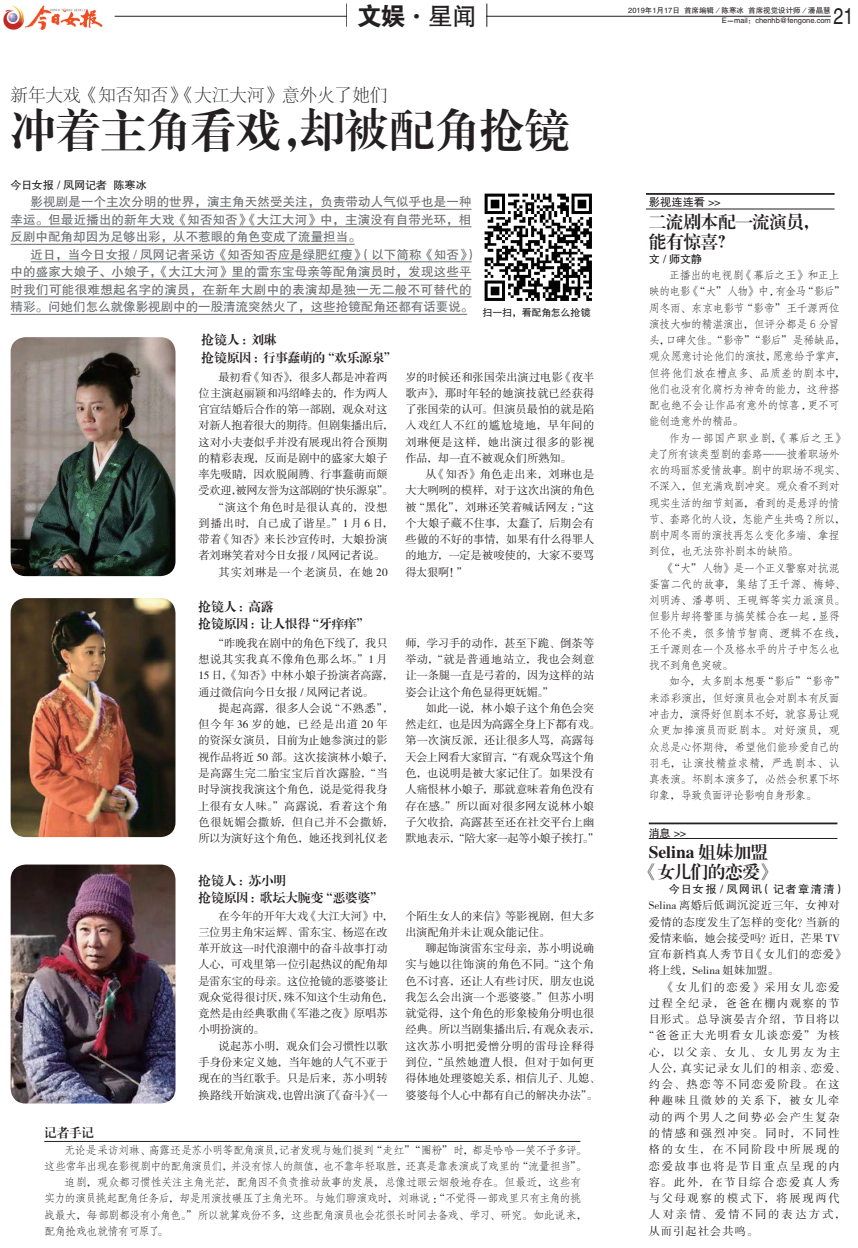
<style>
.page{position:relative;width:858px;height:1248px;background:#fff}
.page>*{position:absolute;margin:0;border:0;box-sizing:border-box;transform-origin:0 0}
.t1{font:45px "FZXBSJW GB1 0";color:#231f20}
.t2{font:25px "FZHTJW GB1 0";color:#231f20}
.t3{font:22.62px "FZHTJW GB1 0";color:#231f20;scale:.8 1}
.t4{font:17.5px/20px "FZXBSJW GB1 0";letter-spacing:-.01em;color:#231f20}
.t5{font:17.5px "FZSYJW GB1 0";color:#231f20}
.t6{font:12.5px/17.5px "FZHTJW GB1 0";color:#6c6d70;text-align:justify}
.t7{font:12.5px/17.5px "FZXBSJW GB1 0";letter-spacing:.01em;color:#231f20}
.t8{font:11.25px/16.2px "FZSSJW GB1 0";letter-spacing:.01em;color:#231f20}
.t9{font:11.25px/16.2px "FZFSJW GB1 0";letter-spacing:-.06em;color:#231f20}
.t10{font:11.25px/16.2px "FZSSJW GB1 0";letter-spacing:-.01em;color:#231f20}
.t11{font:11.25px/16.2px "FZFSJW GB1 0";letter-spacing:-.04em;color:#231f20}
.t12{font:11.25px "FZSSJW GB1 0";letter-spacing:.16em;color:#231f20}
.t13{font:11.25px "FZSSJW GB1 0";letter-spacing:.05em;color:#231f20}
.t14{font:11.25px "FZSSJW GB1 0";letter-spacing:.15em;color:#231f20}
.t15{font:11.25px "FZSSJW GB1 0";letter-spacing:-.06em;color:#231f20}
.t16{font:11.25px "FZSSJW GB1 0";letter-spacing:-.03em;color:#231f20}
.t17{font:11.25px "FZSSJW GB1 0";letter-spacing:.085em;color:#231f20}
.t18{font:11.25px "FZSSJW GB1 0";letter-spacing:-.015em;color:#231f20}
.t19{font:11.25px "FZHTJW GB1 0";letter-spacing:-.005em;color:#231f20}
.t20{font:11.25px "FZSSJW GB1 0";letter-spacing:.095em;color:#231f20}
.t21{font:11.25px "FZHTJW GB1 0";letter-spacing:.11em;color:#231f20}
.t22{font:11.25px "FZSSJW GB1 0";letter-spacing:.145em;color:#231f20}
.t23{font:11.25px "FZSSJW GB1 0";letter-spacing:.155em;color:#231f20}
.t24{font:11.25px "FZSSJW GB1 0";letter-spacing:.14em;color:#231f20}
.t25{font:11.25px "FZSSJW GB1 0";letter-spacing:.165em;color:#231f20}
.t26{font:11.25px "FZSSJW GB1 0";letter-spacing:.175em;color:#231f20}
.t27{font:11.25px "FZSSJW GB1 0";letter-spacing:.195em;color:#231f20}
.t28{font:11.25px "FZSSJW GB1 0";letter-spacing:.055em;color:#231f20}
.t29{font:11.25px "FZSSJW GB1 0";letter-spacing:.07em;color:#231f20}
.t30{font:11.25px "FZSSJW GB1 0";letter-spacing:.13em;color:#231f20}
.t31{font:11.25px "FZHTJW GB1 0";letter-spacing:-.025em;color:#231f20}
.t32{font:11.25px "FZFSJW GB1 0";letter-spacing:-.08em;color:#231f20}
.t33{font:11.25px "FZSSJW GB1 0";letter-spacing:.105em;color:#231f20}
.t34{font:10px "FZHTJW GB1 0";letter-spacing:-.01em;color:#231f20}
.t35{font:7.5px "FZHTJW GB1 0";color:#231f20}
.s1{font-family:"FZDHTJW GB1 0"}
</style>
<div class="page">
<hr style="left:115px;top:16px;width:715px;height:1px;background:#231f20">
<img style="left:4px;top:6px;width:99px;height:23px">
<svg style="left:346px;top:4px;width:1px;height:23px"></svg>
<svg style="left:486px;top:4px;width:1px;height:23px"></svg>
<div style="left:347px;top:4px;width:139px;height:25px;background:#fff"></div>
<hr style="left:31px;top:209px;width:440px;height:1px;background:#6c6d70">
<hr style="left:11px;top:226px;width:460px;height:1px;background:#6c6d70">
<hr style="left:11px;top:244px;width:343px;height:1px;background:#6c6d70">
<hr style="left:31px;top:261px;width:440px;height:1px;background:#6c6d70">
<hr style="left:11px;top:279px;width:460px;height:1px;background:#6c6d70">
<hr style="left:11px;top:296px;width:460px;height:1px;background:#6c6d70">
<hr style="left:11px;top:314px;width:456px;height:1px;background:#6c6d70">
<img style="left:11px;top:337px;width:164px;height:239px;border-radius:15px">
<img style="left:11px;top:598px;width:164px;height:239px;border-radius:15px">
<img style="left:11px;top:864px;width:164px;height:239px;border-radius:15px">
<hr style="left:44px;top:1141px;width:536px;height:1px;background:#231f20">
<img style="left:484px;top:193px;width:108px;height:108px">
<hr style="left:648px;top:838px;width:189px;height:1px;background:#231f20">
<hr style="left:648px;top:822px;width:189px;height:2px;background:#231f20">
<hr style="left:646px;top:209px;width:188px;height:1px;background:#231f20">
<hr style="left:646px;top:193px;width:188px;height:2px;background:#231f20">
<h2 class="t2" style="left:357px;top:3px;width:121px"><span class="s1">文娱</span>·星闻</h2>
<h3 class="t5" style="left:11px;top:86px;width:378px">新年大戏《知否知否》《大江大河》意外火了她们</h3>
<h1 class="t1" style="left:11px;top:105px;width:560px">冲着主角看戏，却被配角抢镜</h1>
<p class="t31" style="left:11px;top:179px;width:138px">今日女报 / 凤网记者 陈寒冰</p>
<p class="t6" style="left:11px;top:194px;width:462px;text-indent:20px">影视剧是一个主次分明的世界，演主角天然受关注，负责带动人气似乎也是一种幸运。但最近播出的新年大戏《知否知否》《大江大河》中，主演没有自带光环，相反剧中配角却因为足够出彩，从不惹眼的角色变成了流量担当。</p>
<p class="t6" style="left:11px;top:246px;width:468px;text-align:left;text-indent:20px">近日，当今日女报 / 凤网记者采访《知否知否应是绿肥红瘦》（以下简称《知否》）中的盛家大娘子、小娘子，《大江大河》里的雷东宝母亲等配角演员时，发现这些平时我们可能很难想起名字的演员，在新年大剧中的表演却是独一无二般不可替代的精彩。问她们怎么就像影视剧中的一股清流突然火了，这些抢镜配角还都有话要说。</p>
<p class="t7" style="left:201px;top:331px;width:196px">抢镜人：刘琳<br>抢镜原因：行事蠢萌的“欢乐源泉”</p>
<p class="t34" style="left:482px;top:306px;width:110px">扫一扫，看配角怎么抢镜</p>
<p class="t8" style="left:218px;top:369px;width:170px">最初看《知否》，很多人都是冲着两</p>
<p class="t8" style="left:198px;top:385px;width:190px">位主演赵丽颖和冯绍峰去的，作为两人</p>
<p class="t10" style="left:198px;top:401px;width:190px">官宣结婚后合作的第一部剧，观众对这</p>
<p class="t16" style="left:198px;top:419px;width:196px">对新人抱着很大的期待。但剧集播出后，</p>
<p class="t10" style="left:198px;top:434px;width:190px">这对小夫妻似乎并没有展现出符合预期</p>
<p class="t18" style="left:198px;top:452px;width:190px">的精彩表现，反而是剧中的盛家大娘子</p>
<p class="t8" style="left:198px;top:466px;width:190px">率先吸睛，因欢脱闹腾、行事蠢萌而颇</p>
<p class="t15" style="left:198px;top:484px;width:196px">受欢迎，被网友誉为这部剧的“快乐源泉”。</p>
<p class="t28" style="left:213px;top:501px;width:176px">“演这个角色时是很认真的，没想</p>
<p class="t13" style="left:198px;top:517px;width:196px">到播出时，自己成了谐星。”1 月 6 日，</p>
<p class="t8" style="left:198px;top:531px;width:190px">带着《知否》来长沙宣传时，大娘扮演</p>
<p class="t10" style="left:198px;top:548px;width:188px">者刘琳笑着对今日女报 / 凤网记者说。</p>
<p class="t29" style="left:218px;top:566px;width:170px">其实刘琳是一个老演员，在她 20</p>
<p class="t7" style="left:198px;top:598px;width:172px">抢镜人：高露<br>抢镜原因：让人恨得“牙痒痒”</p>
<p class="t8" style="left:198px;top:635px;width:196px;text-indent:14px">“昨晚我在剧中的角色下线了，我只想说其实我真不像角色那么坏。”1 月<br>15 日，《知否》中林小娘子扮演者高露，通过微信向今日女报 / 凤网记者说。</p>
<p class="t8" style="left:198px;top:700px;width:196px;text-indent:20px">提起高露，很多人会说“不熟悉”，但今年 36 岁的她，已经是出道 20 年的资深女演员，目前为止她参演过的影视作品将近 50 部。这次接演林小娘子，是高露生完二胎宝宝后首次露脸，“当时导演找我演这个角色，说是觉得我身上很有女人味。”高露说，看着这个角色很妩媚会撒娇，但自己并不会撒娇，所以为演好这个角色，她还找到礼仪老</p>
<p class="t7" style="left:198px;top:871px;width:185px">抢镜人：苏小明<br>抢镜原因：歌坛大腕变“恶婆婆”</p>
<p class="t10" style="left:198px;top:908px;width:196px;text-indent:20px">在今年的开年大戏《大江大河》中，三位男主角宋运辉、雷东宝、杨巡在改革开放这一时代浪潮中的奋斗故事打动人心，可戏里第一位引起热议的配角却是雷东宝的母亲。这位抢镜的恶婆婆让观众觉得很讨厌，殊不知这个生动角色，竟然是由经典歌曲《军港之夜》原唱苏小明扮演的。</p>
<p class="t8" style="left:198px;top:1038px;width:190px;text-align:justify;text-indent:20px">说起苏小明，观众们会习惯性以歌手身份来定义她，当年她的人气不亚于现在的当红歌手。只是后来，苏小明转换路线开始演戏，也曾出演了《奋斗》《一</p>
<p class="t8" style="left:405px;top:369px;width:190px;text-align:justify">岁的时候还和张国荣出演过电影《夜半歌声》，那时年轻的她演技就已经获得了张国荣的认可。但演员最怕的就是陷入戏红人不红的尴尬境地，早年间的刘琳便是这样，她出演过很多的影视作品，却一直不被观众们所熟知。</p>
<p class="t8" style="left:405px;top:466px;width:190px;text-align:justify;text-indent:20px">从《知否》角色走出来，刘琳也是大大咧咧的模样，对于这次出演的角色被“黑化”，刘琳还笑着喊话网友：“这个大娘子藏不住事，太蠢了，后期会有些做的不好的事情，如果有什么得罪人的地方，一定是被唆使的，大家不要骂得太狠啊！”</p>
<p class="t8" style="left:405px;top:635px;width:190px;text-align:justify">师，学习手的动作，甚至下跪、倒茶等举动，“就是普通地站立，我也会刻意让一条腿一直是弓着的，因为这样的站姿会让这个角色显得更妩媚。”</p>
<p class="t8" style="left:405px;top:700px;width:196px;text-indent:20px">如此一说，林小娘子这个角色会突然走红，也是因为高露全身上下都有戏。第一次演反派，还让很多人骂，高露每天会上网看大家留言，“有观众骂这个角色，也说明是被大家记住了。如果没有人痛恨林小娘子，那就意味着角色没有存在感。”所以面对很多网友说林小娘子欠收拾，高露甚至还在社交平台上幽默地表示，“陪大家一起等小娘子挨打。”</p>
<p class="t8" style="left:405px;top:908px;width:190px">个陌生女人的来信》等影视剧，但大多出演配角并未让观众能记住。</p>
<p class="t8" style="left:405px;top:940px;width:196px;text-indent:20px">聊起饰演雷东宝母亲，苏小明说确实与她以往饰演的角色不同。“这个角色不讨喜，还让人有些讨厌，朋友也说我怎么会出演一个恶婆婆。”但苏小明就觉得，这个角色的形象棱角分明也很经典。所以当剧集播出后，有观众表示，这次苏小明把爱憎分明的雷母诠释得到位，“虽然她遭人恨，但对于如何更得体地处理婆媳关系，相信儿子、儿媳、婆婆每个人心中都有自己的解决办法”。</p>
<p class="t7" style="left:44px;top:1124px;width:51px">记者手记</p>
<p class="t9" style="left:64px;top:1141px;width:524px">无论是采访刘琳、高露还是苏小明等配角演员，记者发现与她们提到“走红”“圈粉”时，都是哈哈一笑不予多评。</p>
<p class="t9" style="left:44px;top:1157px;width:544px">这些常年出现在影视剧中的配角演员们，并没有惊人的颜值，也不靠年轻取胜，还真是靠表演成了戏里的“流量担当”。</p>
<p class="t9" style="left:64px;top:1174px;width:518px">追剧，观众都习惯性关注主角光茫，配角因不负责推动故事的发展，总像过眼云烟般地存在。但最近，这些有</p>
<p class="t9" style="left:44px;top:1190px;width:538px">实力的演员挑起配角任务后，却是用演技碾压了主角光环。与她们聊演戏时，刘琳说：“不觉得一部戏里只有主角的挑</p>
<p class="t9" style="left:44px;top:1206px;width:544px">战最大，每部剧都没有小角色。”所以就算戏份不多，这些配角演员也会花很长时间去备戏、学习、研究。如此说来，</p>
<p class="t32" style="left:44px;top:1224px;width:126px">配角抢戏也就情有可原了。</p>
<p class="t35" style="left:628px;top:6px;width:204px">2019年1月17日 首席编辑／陈寒冰 首席视觉设计师／潘晶慧</p>
<p class="t35" style="left:721px;top:16px;width:111px">E－mail：chenhb@fengone.com</p>
<h3 class="t3" style="left:833px;top:3px;width:27px">21</h3>
<p class="t19" style="left:648px;top:196px;width:73px">影视连连看 &gt;&gt;</p>
<h3 class="t4" style="left:648px;top:213px;width:172px">二流剧本配一流演员，能有惊喜？</h3>
<p class="t19" style="left:648px;top:252px;width:55px">文 / 师文静</p>
<p class="t9" style="left:648px;top:267px;width:198px;text-indent:20px">正播出的电视剧《幕后之王》和正上映的电影《“大”人物》中 , 有金马“影后”周冬雨、东京电影节“影帝”王千源两位演技大咖的精湛演出，但评分都是 6 分冒头，口碑欠佳。“影帝”“影后”是稀缺品，观众愿意讨论他们的演技，愿意给予掌声，但将他们放在槽点多、品质差的剧本中，他们也没有化腐朽为神奇的能力，这种搭配也绝不会让作品有意外的惊喜 , 更不可能创造意外的精品。</p>
<p class="t9" style="left:648px;top:430px;width:198px;text-indent:20px">作为一部国产职业剧，《幕后之王》走了所有该类型剧的套路——披着职场外衣的玛丽苏爱情故事。剧中的职场不现实、不深入，但充满戏剧冲突。观众看不到对现实生活的细节刻画，看到的是悬浮的情节、套路化的人设，怎能产生共鸣 ? 所以，剧中周冬雨的演技再怎么变化多端、拿捏到位，也无法弥补剧本的缺陷。</p>
<p class="t11" style="left:648px;top:560px;width:198px;text-indent:14px">《“大”人物》是一个正义警察对抗混蛋富二代的故事，集结了王千源、梅婷、刘明涛、潘粤明、王砚辉等实力派演员。但影片却将警匪与搞笑糅合在一起 , 显得不伦不类，很多情节智商、逻辑不在线，王千源则在一个及格水平的片子中怎么也找不到角色突破。</p>
<p class="t9" style="left:648px;top:673px;width:198px;text-indent:20px">如今，太多剧本想要“影后”“影帝”来添彩演出，但好演员也会对剧本有反面冲击力，演得好但剧本不好，就容易让观众更加捧演员而贬剧本。对好演员，观众总是心怀期待，希望他们能珍爱自己的羽毛，让演技精益求精，严选剧本、认真表演。坏剧本演多了，必然会积累下坏印象，导致负面评论影响自身形象。</p>
<p class="t19" style="left:648px;top:826px;width:39px">消息 &gt;&gt;</p>
<h3 class="t4" style="left:640px;top:843px;width:137px;text-align:center">Selina 姐妹加盟《女儿们的恋爱》</h3>
<p class="t21" style="left:668px;top:882px;width:178px">今日女报 / 凤网讯（记者章清清）</p>
<p class="t8" style="left:648px;top:897px;width:198px">Selina 离婚后低调沉淀近三年，女神对爱情的态度发生了怎样的变化？当新的爱情来临，她会接受吗？近日，芒果 TV宣布新档真人秀节目《女儿们的恋爱》将上线，Selina 姐妹加盟。</p>
<p class="t30" style="left:663px;top:980px;width:178px">《女儿们的恋爱》采用女儿恋爱</p>
<p class="t22" style="left:648px;top:997px;width:192px">过程全纪录，爸爸在棚内观察的节</p>
<p class="t13" style="left:648px;top:1013px;width:192px">目形式。总导演晏吉介绍，节目将以</p>
<p class="t20" style="left:643px;top:1029px;width:198px">“爸爸正大光明看女儿谈恋爱”为核</p>
<p class="t12" style="left:648px;top:1045px;width:192px">心，以父亲、女儿、女儿男友为主</p>
<p class="t17" style="left:648px;top:1062px;width:198px">人公，真实记录女儿们的相亲、恋爱、</p>
<p class="t23" style="left:648px;top:1078px;width:192px">约会、热恋等不同恋爱阶段。在这</p>
<p class="t12" style="left:648px;top:1094px;width:192px">种趣味且微妙的关系下，被女儿牵</p>
<p class="t24" style="left:648px;top:1110px;width:192px">动的两个男人之间势必会产生复杂</p>
<p class="t25" style="left:648px;top:1127px;width:192px">的情感和强烈冲突。同时，不同性</p>
<p class="t14" style="left:648px;top:1143px;width:192px">格的女生，在不同阶段中所展现的</p>
<p class="t14" style="left:648px;top:1159px;width:192px">恋爱故事也将是节目重点呈现的内</p>
<p class="t26" style="left:648px;top:1175px;width:192px">容。此外，在节目综合恋爱真人秀</p>
<p class="t12" style="left:648px;top:1192px;width:192px">与父母观察的模式下，将展现两代</p>
<p class="t27" style="left:648px;top:1208px;width:198px">人对亲情、爱情不同的表达方式，</p>
<p class="t33" style="left:648px;top:1224px;width:111px">从而引起社会共鸣。</p>
</div>
